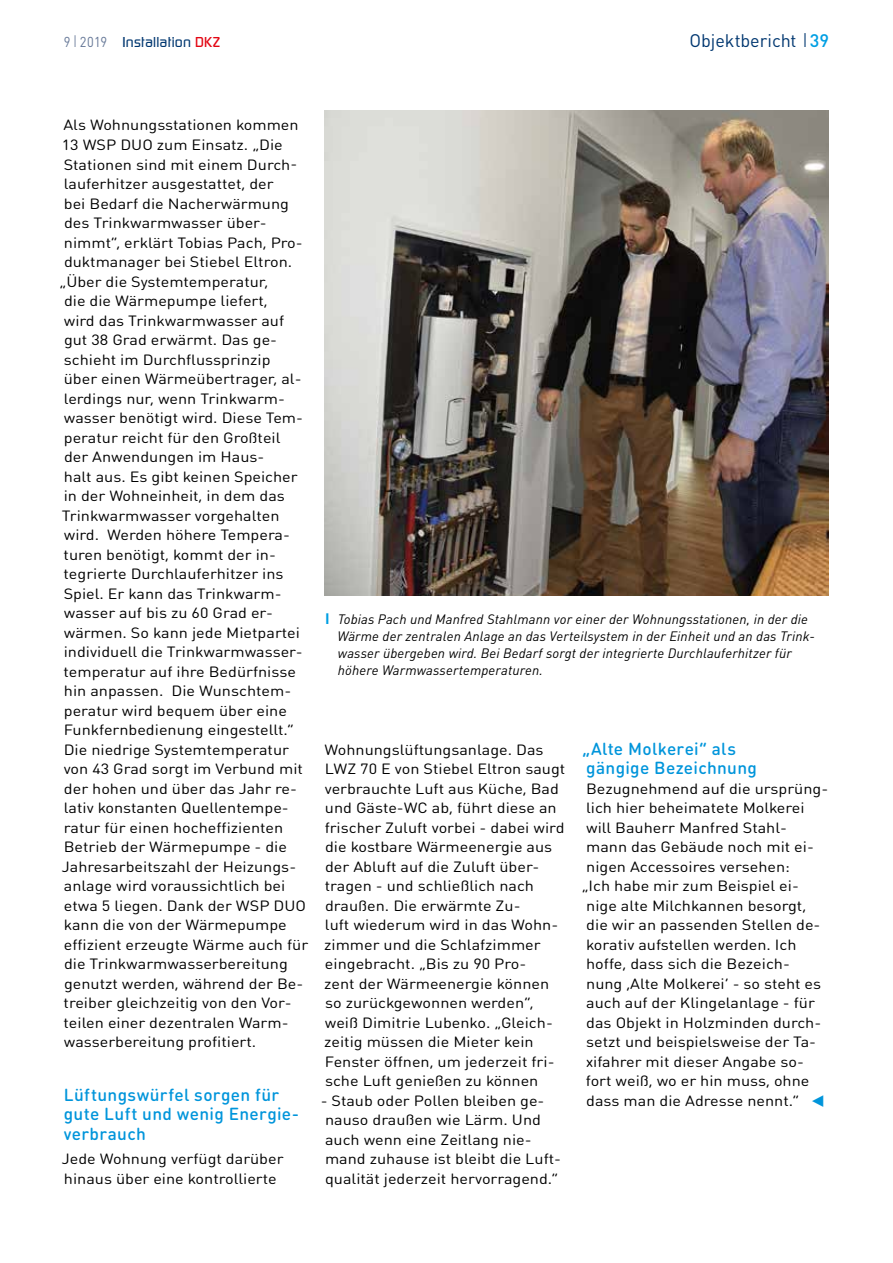
<style>
.page{position:relative;width:893px;height:1263px;background:#fff}
.page>*{position:absolute;margin:0;border:0;box-sizing:border-box;transform-origin:0 0}
.t1{font:18px "DINOT";letter-spacing:-.005em;color:#003770}
.t2{font:500 17.25px/19.5px "DIN Round OT";letter-spacing:.02em;color:#0095db}
.t3{font:14.7px/19.5px "DIN Round OT";color:#000;scale:1.1 1}
.t4{font:500 14.25px "Continuum";letter-spacing:.015em;color:#003770}
.t5{font:italic 13.5px/16.8px "DINOT";letter-spacing:.01em;color:#000}
.s1{font-family:"DINOT";font-weight:400;color:#647696}
.s2{font-family:"DINOT";font-weight:300;font-size:16.5px;color:#647696}
.s3{color:#e30613}
.s4{font-weight:300;font-size:19.5px}
.s5{font-weight:500;color:#009fe3}
.s6{font-weight:700;font-style:normal;font-size:15px;color:#009fe3}
.s7{color:#0095db}
</style>
<div class="page">
<img style="left:325px;top:111px;width:503px;height:485px">
<p class="t4" style="left:64px;top:33px;width:158px"><span class="s1">9</span> <span class="s2">I</span> <span class="s1">2019</span> Installation <span class="s3">DKZ</span></p>
<p class="t1" style="left:689px;top:27px;width:141px">Objektbericht <span class="s4">I</span><span class="s5">39</span></p>
<p class="t3" style="left:60px;top:115px;width:227px">Als Wohnungsstationen kommen<br>13 WSP DUO zum Einsatz. „Die<br>Stationen sind mit einem Durch&shy;lauferhitzer ausgestattet, der<br>bei Bedarf die Nacherwärmung des Trinkwarmwasser über&shy;nimmt“, erklärt Tobias Pach, Pro&shy;duktmanager bei Stiebel Eltron. „Über die Systemtemperatur,<br>die die Wärmepumpe liefert,<br>wird das Trinkwarmwasser auf<br>gut 38 Grad erwärmt. Das ge&shy;schieht im Durchflussprinzip<br>über einen Wärmeübertrager, al&shy;lerdings nur, wenn Trinkwarm&shy;wasser benötigt wird. Diese Tem&shy;peratur reicht für den Großteil<br>der Anwendungen im Haus-<br>halt aus. Es gibt keinen Speicher in der Wohneinheit, in dem das<br>Trinkwarmwasser vorgehalten wird. Werden höhere Tempera&shy;turen benötigt, kommt der in&shy;tegrierte Durchlauferhitzer ins<br>Spiel. Er kann das Trinkwarm&shy;wasser auf bis zu 60 Grad er&shy;wärmen. So kann jede Mietpartei individuell die Trinkwarmwasser&shy;temperatur auf ihre Bedürfnisse hin anpassen. Die Wunschtem&shy;peratur wird bequem über eine<br>Funkfernbedienung eingestellt.“<br>Die niedrige Systemtemperatur von 43 Grad sorgt im Verbund mit der hohen und über das Jahr re&shy;lativ konstanten Quellentempe&shy;ratur für einen hocheffizienten<br>Betrieb der Wärmepumpe - die<br>Jahresarbeitszahl der Heizungs&shy;anlage wird voraussichtlich bei etwa 5 liegen. Dank der WSP DUO kann die von der Wärmepumpe effizient erzeugte Wärme auch für die Trinkwarmwasserbereitung genutzt werden, während der Be&shy;treiber gleichzeitig von den Vor&shy;teilen einer dezentralen Warm&shy;wasserbereitung profitiert.</p>
<p class="t2" style="left:64px;top:1084px;width:237px">Lüftungswürfel sorgen für gute Luft und wenig Energie&shy;verbrauch</p>
<p class="t3" style="left:62px;top:1149px;width:203px">Jede Wohnung verfügt darüber hinaus über eine kontrollierte</p>
<p class="t5" style="left:337px;top:610px;width:479px;text-indent:-12px"><span class="s6">I</span> Tobias Pach und Manfred Stahlmann vor einer der Wohnungsstationen, in der die Wärme der zentralen Anlage an das Verteilsystem in der Einheit und an das Trink&shy;wasser übergeben wird. Bei Bedarf sorgt der integrierte Durchlauferhitzer für höhere Warmwassertemperaturen.</p>
<p class="t3" style="left:324px;top:739px;width:221px">Wohnungslüftungsanlage. Das<br>LWZ 70 E von Stiebel Eltron saugt verbrauchte Luft aus Küche, Bad und Gäste-WC ab, führt diese an frischer Zuluft vorbei - dabei wird die kostbare Wärmeenergie aus der Abluft auf die Zuluft über&shy;tragen - und schließlich nach draußen. Die erwärmte Zu-<br>luft wiederum wird in das Wohn&shy;zimmer und die Schlafzimmer eingebracht. „Bis zu 90 Pro-<br>zent der Wärmeenergie können so zurückgewonnen werden“, weiß Dimitrie Lubenko. „Gleich&shy;zeitig müssen die Mieter kein<br>Fenster öffnen, um jederzeit fri&shy;sche Luft genießen zu können</p>
<p class="t3" style="left:321px;top:1090px;width:220px">- Staub oder Pollen bleiben ge&shy;nauso draußen wie Lärm. Und auch wenn eine Zeitlang nie&shy;mand zuhause ist bleibt die Luft&shy;qualität jederzeit hervorragend.“</p>
<p class="t2" style="left:582px;top:738px;width:176px">„Alte Molkerei“ als gängige Bezeichnung</p>
<p class="t3" style="left:582px;top:778px;width:225px">Bezugnehmend auf die ursprüng&shy;lich hier beheimatete Molkerei will Bauherr Manfred Stahl-<br>mann das Gebäude noch mit ei&shy;nigen Accessoires versehen:<br>„Ich habe mir zum Beispiel ei&shy;nige alte Milchkannen besorgt,<br>die wir an passenden Stellen de&shy;korativ aufstellen werden. Ich hoffe, dass sich die Bezeich-<br>nung ,Alte Molkerei’ - so steht es auch auf der Klingelanlage - für das Objekt in Holzminden durch&shy;setzt und beispielsweise der Ta&shy;xifahrer mit dieser Angabe so&shy;fort weiß, wo er hin muss, ohne dass man die Adresse nennt.“ <span class="s7">▼</span></p>
</div>
